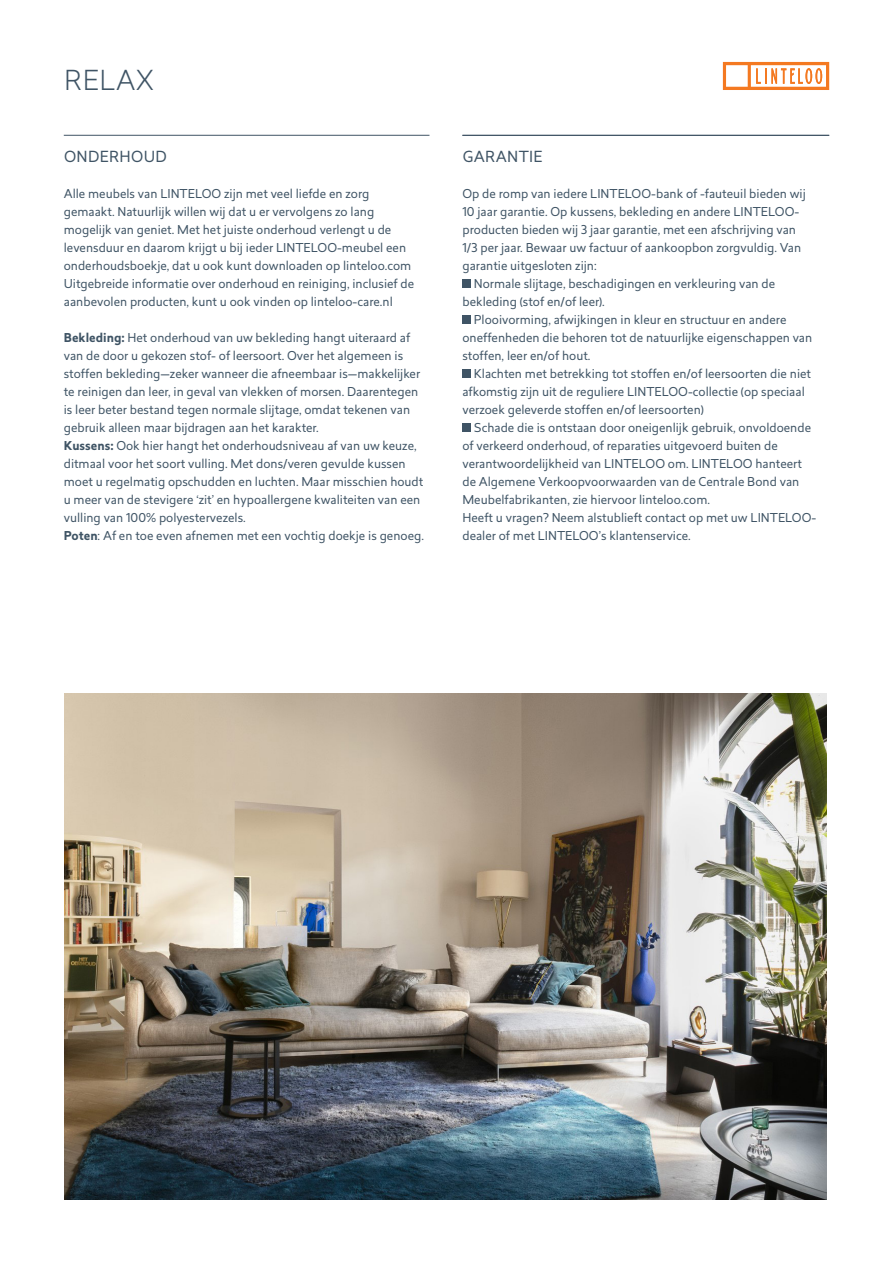
<style>
.page{position:relative;width:893px;height:1263px;background:#fff}
.page>*{position:absolute;margin:0;border:0;box-sizing:border-box;transform-origin:0 0}
.t1{font:300 27px "Revisal";letter-spacing:.02em;color:#3f5465}
.kop{font:15px "Revisal";letter-spacing:.02em;color:#3f5465}
.platte_tekst{font:12px/18px "Revisal";color:#3f5465}
.s1{font-weight:700}
</style>
<div class="page">
<svg style="left:723px;top:62px;width:106px;height:28px"></svg>
<hr style="left:64px;top:135px;width:365px;height:1px;background:#3f5465">
<img style="left:65px;top:693px;width:761px;height:506px">
<hr style="left:462px;top:135px;width:367px;height:1px;background:#3f5465">
<div style="left:462px;top:279px;width:9px;height:9px;background:#3f5465"></div>
<div style="left:462px;top:315px;width:9px;height:9px;background:#3f5465"></div>
<div style="left:462px;top:369px;width:9px;height:9px;background:#3f5465"></div>
<div style="left:462px;top:423px;width:9px;height:9px;background:#3f5465"></div>
<h1 class="t1" style="left:64px;top:62px;width:91px">RELAX</h1>
<p class="kop" style="left:64px;top:146px;width:104px">ONDERHOUD</p>
<p class="platte_tekst" style="left:64px;top:184px;width:352px">Alle meubels van LINTELOO zijn met veel liefde en zorg gemaakt. Natuurlijk willen wij dat u er vervolgens zo lang mogelijk van geniet. Met het juiste onderhoud verlengt u de levensduur en daarom krijgt u bij ieder LINTELOO-meubel een onderhoudsboekje, dat u ook kunt downloaden op linteloo.com Uitgebreide informatie over onderhoud en reiniging, inclusief de aanbevolen producten, kunt u ook vinden op linteloo-care.nl</p>
<p class="platte_tekst" style="left:64px;top:328px;width:358px"><span class="s1">Bekleding:</span> Het onderhoud van uw bekleding hangt uiteraard af van de door u gekozen stof- of leersoort. Over het algemeen is stoffen bekleding—zeker wanneer die afneembaar is—makkelijker te reinigen dan leer, in geval van vlekken of morsen. Daarentegen is leer beter bestand tegen normale slijtage, omdat tekenen van gebruik alleen maar bijdragen aan het karakter.</p>
<p class="platte_tekst" style="left:64px;top:436px;width:361px"><span class="s1">Kussens:</span> Ook hier hangt het onderhoudsniveau af van uw keuze, ditmaal voor het soort vulling. Met dons/veren gevulde kussen moet u regelmatig opschudden en luchten. Maar misschien houdt u meer van de stevigere ‘zit’ en hypoallergene kwaliteiten van een vulling van 100% polyestervezels.</p>
<p class="platte_tekst" style="left:64px;top:526px;width:362px"><span class="s1">Poten</span>: Af en toe even afnemen met een vochtig doekje is genoeg.</p>
<p class="kop" style="left:463px;top:146px;width:81px">GARANTIE</p>
<p class="platte_tekst" style="left:462px;top:184px;width:345px">Op de romp van iedere LINTELOO-bank of -fauteuil bieden wij 10 jaar garantie. Op kussens, bekleding en andere LINTELOO&shy;producten bieden wij 3 jaar garantie, met een afschrijving van 1/3 per jaar. Bewaar uw factuur of aankoopbon zorgvuldig. Van garantie uitgesloten zijn:</p>
<p class="platte_tekst" style="left:462px;top:274px;width:314px;text-indent:11px">Normale slijtage, beschadigingen en verkleuring van de bekleding (stof en/of leer).</p>
<p class="platte_tekst" style="left:462px;top:310px;width:351px;text-indent:11px">Plooivorming, afwijkingen in kleur en structuur en andere oneffenheden die behoren tot de natuurlijke eigenschappen van stoffen, leer en/of hout.</p>
<p class="platte_tekst" style="left:462px;top:364px;width:350px;text-indent:11px">Klachten met betrekking tot stoffen en/of leersoorten die niet afkomstig zijn uit de reguliere LINTELOO-collectie (op speciaal verzoek geleverde stoffen en/of leersoorten)</p>
<p class="platte_tekst" style="left:462px;top:418px;width:350px;text-indent:11px">Schade die is ontstaan door oneigenlijk gebruik, onvoldoende of verkeerd onderhoud, of reparaties uitgevoerd buiten de verantwoordelijkheid van LINTELOO om. LINTELOO hanteert de Algemene Verkoopvoorwaarden van de Centrale Bond van Meubelfabrikanten, zie hiervoor linteloo.com.</p>
<p class="platte_tekst" style="left:462px;top:508px;width:355px">Heeft u vragen? Neem alstublieft contact op met uw LINTELOO&shy;dealer of met LINTELOO’s klantenservice.</p>
</div>
